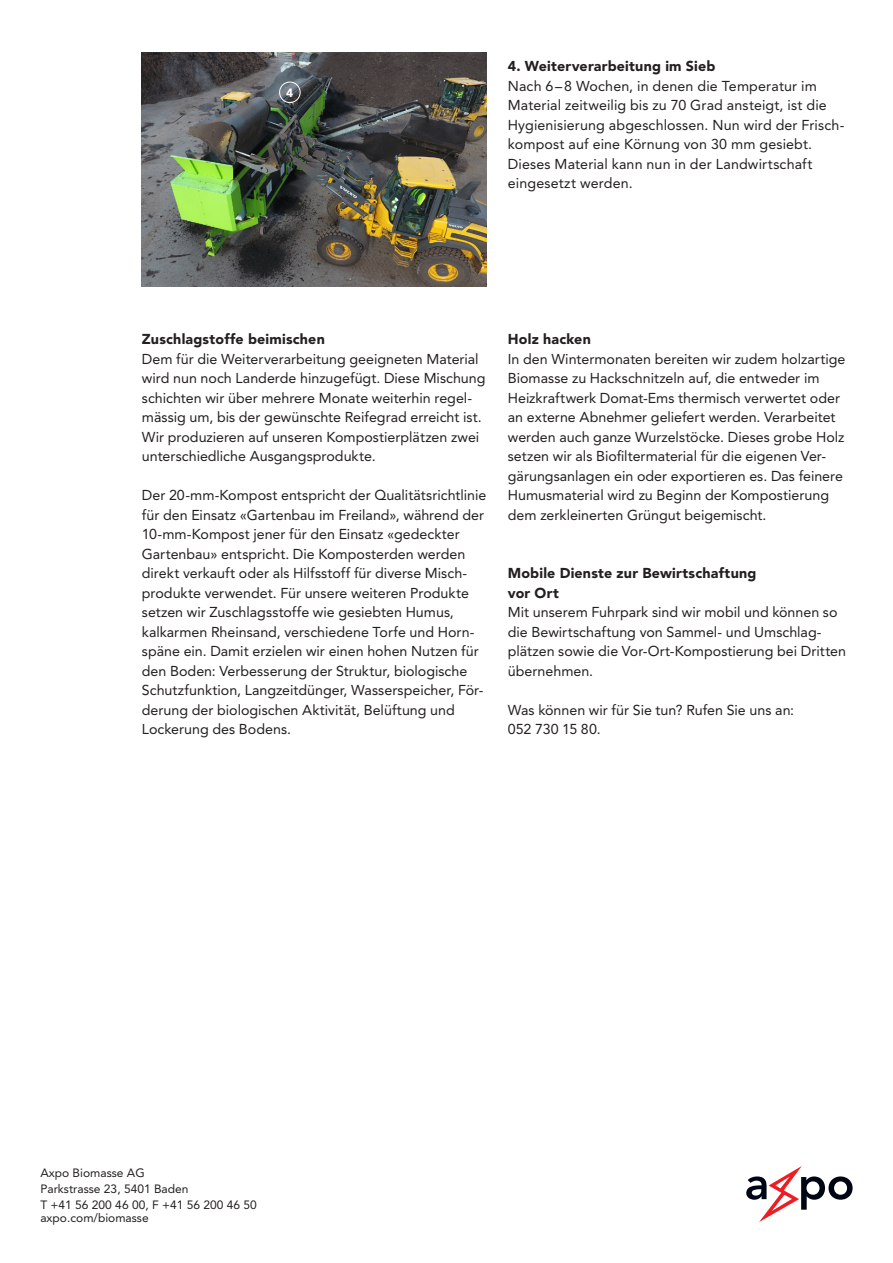
<style>
.page{position:relative;width:893px;height:1263px;background:#fff}
.page>*{position:absolute;margin:0;border:0;box-sizing:border-box;transform-origin:0 0}
.t1{font:14.25px/19.5px "Avenir LT Pro";color:#231f20}
.t2{font:900 14.25px/19.5px "Avenir LT Pro";letter-spacing:.015em;color:#231f20}
.t3{font:12px/15.8px "Avenir LT Pro";color:#231f20}
.t4{font:900 12px "Avenir LT Pro";color:#fff}
</style>
<div class="page">
<svg style="left:746px;top:1166px;width:107px;height:56px"></svg>
<img style="left:142px;top:52px;width:345px;height:234px">
<div style="left:279px;top:82px;width:21px;height:21px;border:1px solid #fff;border-radius:50%"></div>
<p class="t4" style="left:286px;top:85px;width:9px">4</p>
<p class="t2" style="left:508px;top:57px;width:209px">4. Weiterverarbeitung im Sieb</p>
<p class="t1" style="left:508px;top:76px;width:338px">Nach 6–8 Wochen, in denen die Temperatur im Material zeitweilig bis zu 70 Grad ansteigt, ist die Hygienisierung abgeschlossen. Nun wird der Frisch&shy;kompost auf eine Körnung von 30 mm gesiebt.<br>Dieses Material kann nun in der Landwirtschaft eingesetzt werden.</p>
<p class="t2" style="left:142px;top:330px;width:184px">Zuschlagstoffe beimischen</p>
<p class="t1" style="left:142px;top:349px;width:345px">Dem für die Weiterverarbeitung geeigneten Material wird nun noch Landerde hinzugefügt. Diese Mischung schichten wir über mehrere Monate weiterhin regel&shy;mässig um, bis der gewünschte Reifegrad erreicht ist.<br>Wir produzieren auf unseren Kompostierplätzen zwei unterschiedliche Ausgangsprodukte.</p>
<p class="t1" style="left:142px;top:486px;width:346px">Der 20-mm-Kompost entspricht der Qualitätsrichtlinie für den Einsatz «Gartenbau im Freiland», während der 10-mm-Kompost jener für den Einsatz «gedeckter Gartenbau» entspricht. Die Komposterden werden direkt verkauft oder als Hilfsstoff für diverse Misch&shy;produkte verwendet. Für unsere weiteren Produkte setzen wir Zuschlagsstoffe wie gesiebten Humus, kalkarmen Rheinsand, verschiedene Torfe und Horn&shy;späne ein. Damit erzielen wir einen hohen Nutzen für den Boden: Verbesserung der Struktur, biologische Schutzfunktion, Langzeitdünger, Wasserspeicher, För&shy;derung der biologischen Aktivität, Belüftung und Lockerung des Bodens.</p>
<p class="t2" style="left:508px;top:330px;width:85px">Holz hacken</p>
<p class="t1" style="left:508px;top:349px;width:339px">In den Wintermonaten bereiten wir zudem holzartige Biomasse zu Hackschnitzeln auf, die entweder im Heizkraftwerk Domat-Ems thermisch verwertet oder an externe Abnehmer geliefert werden. Verarbeitet werden auch ganze Wurzelstöcke. Dieses grobe Holz setzen wir als Biofiltermaterial für die eigenen Ver&shy;gärungsanlagen ein oder exportieren es. Das feinere Humusmaterial wird zu Beginn der Kompostierung dem zerkleinerten Grüngut beigemischt.</p>
<p class="t2" style="left:508px;top:564px;width:250px">Mobile Dienste zur Bewirtschaftung vor Ort</p>
<p class="t1" style="left:508px;top:602px;width:340px">Mit unserem Fuhrpark sind wir mobil und können so die Bewirtschaftung von Sammel- und Umschlag&shy;plätzen sowie die Vor-Ort--Kompostierung bei Dritten übernehmen.</p>
<p class="t1" style="left:508px;top:700px;width:288px">Was können wir für Sie tun? Rufen Sie uns an:<br>052 730 15 80.</p>
<p class="t3" style="left:40px;top:1165px;width:218px">Axpo Biomasse AG<br>Parkstrasse 23, 5401 Baden<br>T +41 56 200 46 00, F +41 56 200 46 50</p>
<p class="t3" style="left:40px;top:1210px;width:110px">axpo.com/biomasse</p>
</div>
